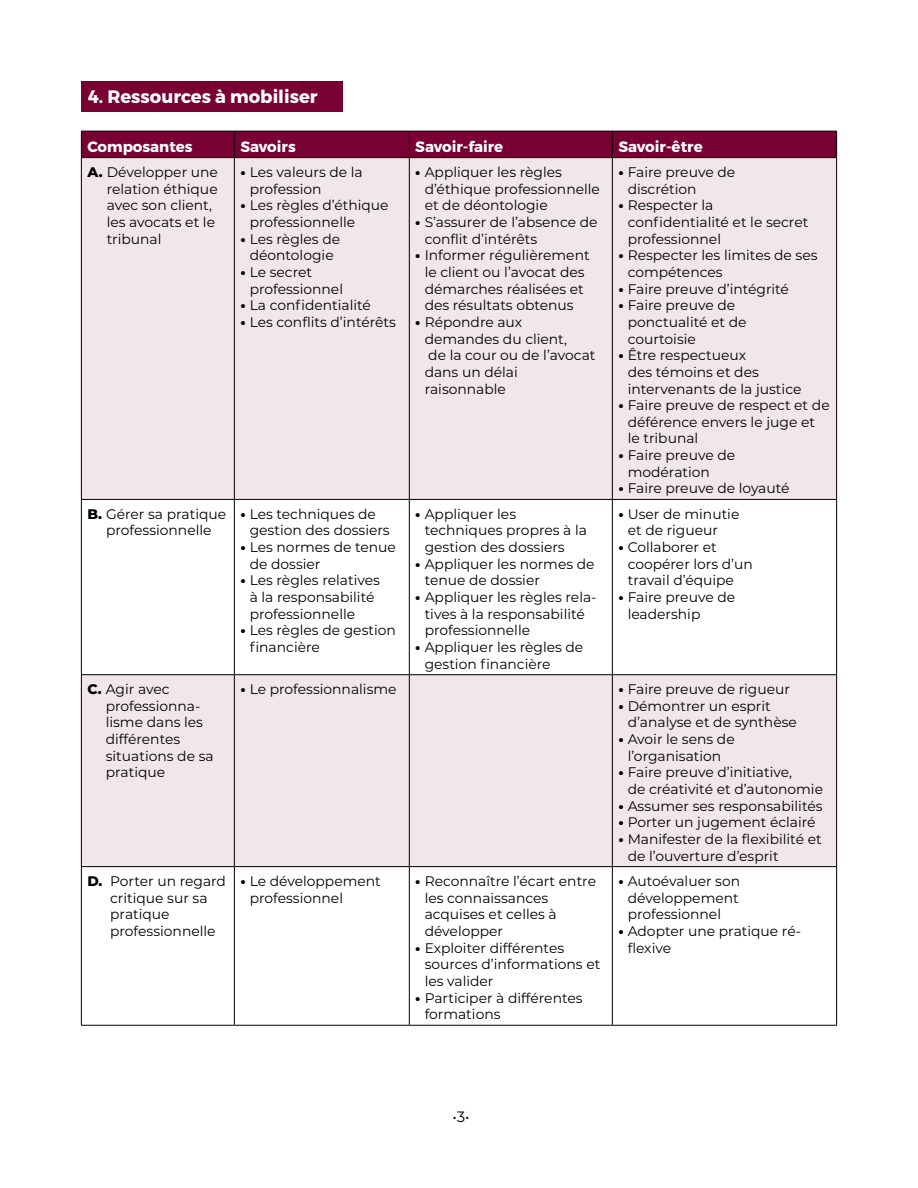
<style>
.page{position:relative;width:918px;height:1188px;background:#fff}
.page>*{position:absolute;margin:0;border:0;box-sizing:border-box;transform-origin:0 0}
.Intertitre_2{font:700 18px "Montserrat";color:#fff}
.t1{font:700 15px "Montserrat";color:#fff}
.t2{font:15px "Montserrat";color:#000}
.t3{font:13.8px/16.6px "Montserrat";color:#000}
.s1{font-weight:800}
</style>
<div class="page">
<div style="left:81px;top:81px;width:261px;height:30px;background:#780033"></div>
<svg style="left:82px;top:158px;width:754px;height:708px;fill:#f1e6eb"></svg>
<div style="left:81px;top:131px;width:756px;height:26px;background:#780033"></div>
<hr style="left:81px;top:157px;width:153px;height:1px;background:#000">
<hr style="left:81px;top:158px;width:1px;height:341px;background:#000">
<hr style="left:234px;top:157px;width:175px;height:1px;background:#000">
<hr style="left:234px;top:158px;width:1px;height:341px;background:#000">
<hr style="left:409px;top:157px;width:203px;height:1px;background:#000">
<hr style="left:409px;top:158px;width:1px;height:341px;background:#000">
<hr style="left:612px;top:157px;width:225px;height:1px;background:#000">
<hr style="left:612px;top:158px;width:1px;height:341px;background:#000">
<hr style="left:836px;top:158px;width:1px;height:341px;background:#000">
<hr style="left:81px;top:499px;width:153px;height:1px;background:#000">
<hr style="left:81px;top:500px;width:1px;height:174px;background:#000">
<hr style="left:234px;top:499px;width:175px;height:1px;background:#000">
<hr style="left:234px;top:500px;width:1px;height:174px;background:#000">
<hr style="left:409px;top:499px;width:203px;height:1px;background:#000">
<hr style="left:409px;top:500px;width:1px;height:174px;background:#000">
<hr style="left:612px;top:499px;width:225px;height:1px;background:#000">
<hr style="left:612px;top:500px;width:1px;height:174px;background:#000">
<hr style="left:836px;top:500px;width:1px;height:174px;background:#000">
<hr style="left:81px;top:674px;width:153px;height:1px;background:#000">
<hr style="left:81px;top:675px;width:1px;height:191px;background:#000">
<hr style="left:234px;top:674px;width:175px;height:1px;background:#000">
<hr style="left:234px;top:675px;width:1px;height:191px;background:#000">
<hr style="left:409px;top:674px;width:203px;height:1px;background:#000">
<hr style="left:409px;top:675px;width:1px;height:191px;background:#000">
<hr style="left:612px;top:674px;width:225px;height:1px;background:#000">
<hr style="left:612px;top:675px;width:1px;height:191px;background:#000">
<hr style="left:836px;top:675px;width:1px;height:191px;background:#000">
<hr style="left:81px;top:866px;width:153px;height:1px;background:#000">
<hr style="left:81px;top:867px;width:1px;height:158px;background:#000">
<hr style="left:234px;top:866px;width:175px;height:1px;background:#000">
<hr style="left:234px;top:867px;width:1px;height:158px;background:#000">
<hr style="left:409px;top:866px;width:203px;height:1px;background:#000">
<hr style="left:409px;top:867px;width:1px;height:158px;background:#000">
<hr style="left:612px;top:866px;width:225px;height:1px;background:#000">
<hr style="left:612px;top:867px;width:1px;height:158px;background:#000">
<hr style="left:836px;top:867px;width:1px;height:158px;background:#000">
<hr style="left:81px;top:1025px;width:153px;height:1px;background:#000">
<hr style="left:234px;top:1025px;width:175px;height:1px;background:#000">
<hr style="left:409px;top:1025px;width:203px;height:1px;background:#000">
<hr style="left:612px;top:1025px;width:225px;height:1px;background:#000">
<p class="Intertitre_2" style="left:88px;top:86px;width:231px">4. Ressources à mobiliser</p>
<p class="t1" style="left:87px;top:137px;width:107px">Composantes</p>
<p class="t1" style="left:240px;top:137px;width:57px">Savoirs</p>
<p class="t1" style="left:415px;top:137px;width:89px">Savoir-faire</p>
<p class="t1" style="left:618px;top:137px;width:86px">Savoir-être</p>
<p class="t3" style="left:107px;top:163px;width:113px;text-indent:-19px"><span class="s1">A.</span> Développer une relation éthique avec son client, les avocats et le tribunal</p>
<p class="t3" style="left:250px;top:163px;width:115px;text-indent:-9px"><span class="s1">•</span> Les valeurs de la profession</p>
<p class="t3" style="left:425px;top:163px;width:177px;text-indent:-9px"><span class="s1">•</span> Appliquer les règles d’éthique professionnelle et de déontologie</p>
<p class="t3" style="left:425px;top:213px;width:174px;text-indent:-9px"><span class="s1">•</span> S’assurer de l’absence de conflit d’intérêts</p>
<p class="t3" style="left:415px;top:247px;width:176px;text-align:center"><span class="s1">•</span> Informer régulièrement le client ou l’avocat des démarches réalisées et des résultats obtenus</p>
<p class="t3" style="left:425px;top:313px;width:172px;text-indent:-9px"><span class="s1">•</span> Répondre aux demandes du client,<br>de la cour ou de l’avocat dans un délai raisonnable</p>
<p class="t3" style="left:628px;top:163px;width:109px;text-indent:-9px"><span class="s1">•</span> Faire preuve de discrétion</p>
<p class="t3" style="left:628px;top:197px;width:182px;text-indent:-9px"><span class="s1">•</span> Respecter la confidentialité et le secret professionnel</p>
<p class="t3" style="left:628px;top:247px;width:191px;text-indent:-9px"><span class="s1">•</span> Respecter les limites de ses compétences</p>
<p class="t3" style="left:618px;top:280px;width:172px"><span class="s1">•</span> Faire preuve d’intégrité</p>
<p class="t3" style="left:628px;top:297px;width:120px;text-indent:-9px"><span class="s1">•</span> Faire preuve de ponctualité et de courtoisie</p>
<p class="t3" style="left:628px;top:347px;width:175px;text-indent:-9px"><span class="s1">•</span> Être respectueux<br>des témoins et des intervenants de la justice</p>
<p class="t3" style="left:628px;top:396px;width:204px;text-indent:-9px"><span class="s1">•</span> Faire preuve de respect et de déférence envers le juge et le tribunal</p>
<p class="t3" style="left:628px;top:446px;width:109px;text-indent:-9px"><span class="s1">•</span> Faire preuve de modération</p>
<p class="t3" style="left:618px;top:480px;width:173px"><span class="s1">•</span> Faire preuve de loyauté</p>
<p class="t3" style="left:250px;top:197px;width:140px;text-indent:-9px"><span class="s1">•</span> Les règles d’éthique professionnelle</p>
<p class="t3" style="left:240px;top:230px;width:101px;text-align:center"><span class="s1">•</span> Les règles de déontologie</p>
<p class="t3" style="left:250px;top:263px;width:95px;text-indent:-9px"><span class="s1">•</span> Le secret professionnel</p>
<p class="t3" style="left:240px;top:297px;width:132px"><span class="s1">•</span> La confidentialité</p>
<p class="t3" style="left:240px;top:313px;width:157px"><span class="s1">•</span> Les conflits d’intérêts</p>
<p class="t3" style="left:87px;top:505px;width:140px;text-align:center"><span class="s1">B.</span> Gérer sa pratique professionnelle</p>
<p class="t3" style="left:250px;top:505px;width:142px;text-indent:-9px"><span class="s1">•</span> Les techniques de gestion des dossiers</p>
<p class="t3" style="left:250px;top:538px;width:148px;text-indent:-9px"><span class="s1">•</span> Les normes de tenue de dossier</p>
<p class="t3" style="left:250px;top:572px;width:132px;text-indent:-9px"><span class="s1">•</span> Les règles relatives à la responsabilité professionnelle</p>
<p class="t3" style="left:250px;top:622px;width:148px;text-indent:-9px"><span class="s1">•</span> Les règles de gestion financière</p>
<p class="t3" style="left:425px;top:505px;width:164px;text-indent:-9px"><span class="s1">•</span> Appliquer les techniques propres à la gestion des dossiers</p>
<p class="t3" style="left:425px;top:555px;width:171px;text-indent:-9px"><span class="s1">•</span> Appliquer les normes de tenue de dossier</p>
<p class="t3" style="left:425px;top:588px;width:173px;text-indent:-9px"><span class="s1">•</span> Appliquer les règles rela&shy;tives à la responsabilité professionnelle</p>
<p class="t3" style="left:425px;top:638px;width:160px;text-indent:-9px"><span class="s1">•</span> Appliquer les règles de gestion financière</p>
<p class="t3" style="left:628px;top:505px;width:113px;text-indent:-9px"><span class="s1">•</span> User de minutie et de rigueur</p>
<p class="t3" style="left:628px;top:538px;width:127px;text-indent:-9px"><span class="s1">•</span> Collaborer et coopérer lors d’un travail d’équipe</p>
<p class="t3" style="left:628px;top:588px;width:109px;text-indent:-9px"><span class="s1">•</span> Faire preuve de leadership</p>
<p class="t3" style="left:106px;top:680px;width:109px;text-indent:-18px"><span class="s1">C.</span> Agir avec professionna&shy;lisme dans les différentes situations de sa pratique</p>
<p class="t3" style="left:240px;top:680px;width:158px"><span class="s1">•</span> Le professionnalisme</p>
<p class="t3" style="left:618px;top:680px;width:173px"><span class="s1">•</span> Faire preuve de rigueur</p>
<p class="t3" style="left:628px;top:697px;width:171px;text-indent:-9px"><span class="s1">•</span> Démontrer un esprit d’analyse et de synthèse</p>
<p class="t3" style="left:618px;top:730px;width:118px;text-align:center"><span class="s1">•</span> Avoir le sens de l’organisation</p>
<p class="t3" style="left:628px;top:764px;width:197px;text-indent:-9px"><span class="s1">•</span> Faire preuve d’initiative,<br>de créativité et d’autonomie</p>
<p class="t3" style="left:618px;top:797px;width:206px"><span class="s1">•</span> Assumer ses responsabilités</p>
<p class="t3" style="left:618px;top:814px;width:199px"><span class="s1">•</span> Porter un jugement éclairé</p>
<p class="t3" style="left:628px;top:830px;width:195px;text-indent:-9px"><span class="s1">•</span> Manifester de la flexibilité et de l’ouverture d’esprit</p>
<p class="t3" style="left:110px;top:872px;width:117px;text-indent:-23px"><span class="s1">D.</span> Porter un regard critique sur sa pratique professionnelle</p>
<p class="t3" style="left:250px;top:872px;width:133px;text-indent:-9px"><span class="s1">•</span> Le développement professionnel</p>
<p class="t3" style="left:425px;top:872px;width:173px;text-indent:-9px"><span class="s1">•</span> Reconnaître l’écart entre les connaissances acquises et celles à développer</p>
<p class="t3" style="left:425px;top:939px;width:177px;text-indent:-9px"><span class="s1">•</span> Exploiter différentes sources d’informations et les valider</p>
<p class="t3" style="left:425px;top:989px;width:159px;text-indent:-9px"><span class="s1">•</span> Participer à différentes formations</p>
<p class="t3" style="left:628px;top:872px;width:114px;text-align:justify;text-indent:-9px"><span class="s1">•</span> Autoévaluer son développement professionnel</p>
<p class="t3" style="left:628px;top:922px;width:175px;text-indent:-9px"><span class="s1">•</span> Adopter une pratique ré&shy;flexive</p>
<p class="t2" style="left:453px;top:1106px;width:19px">•3•</p>
</div>
